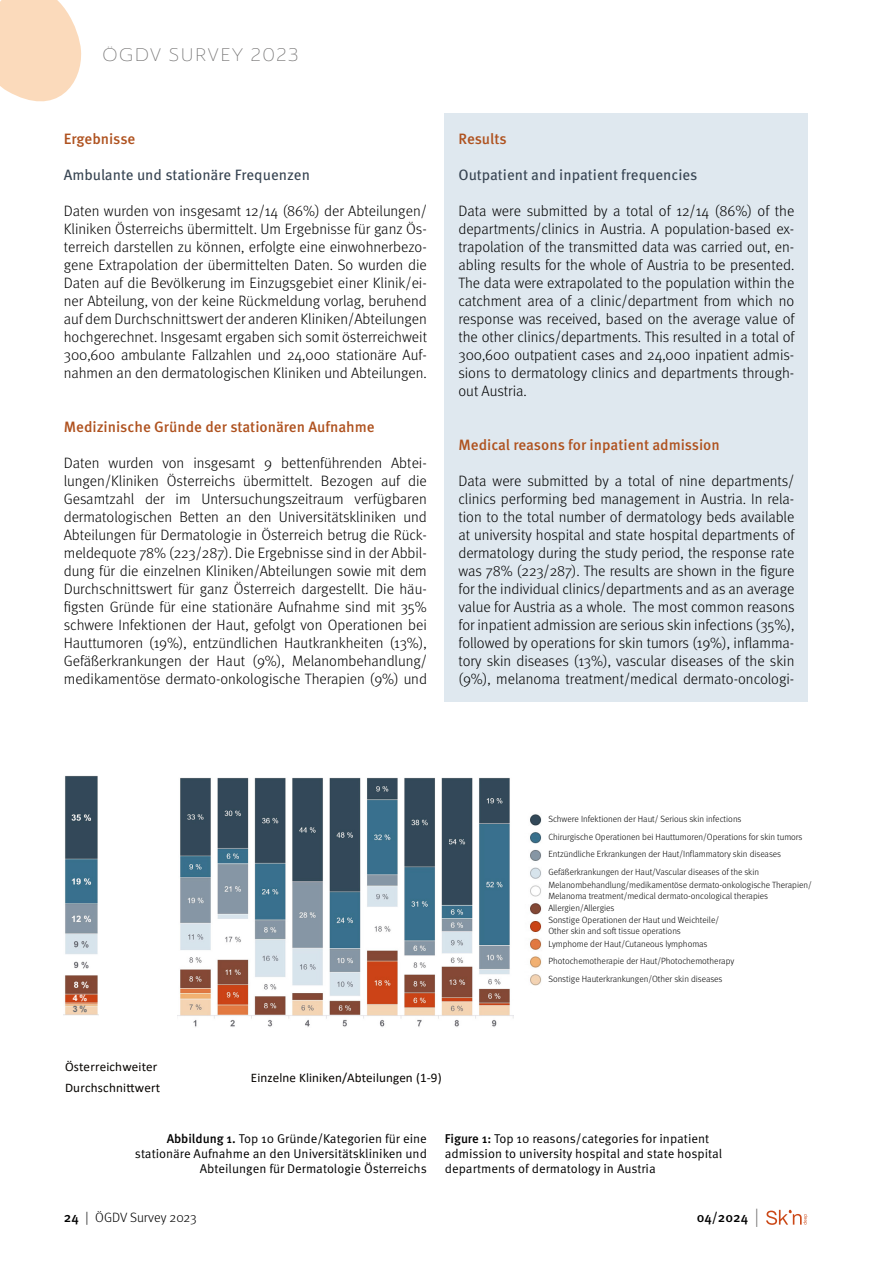
<style>
.page{position:relative;width:893px;height:1263px;background:#fff}
.page>*{position:absolute;margin:0;border:0;box-sizing:border-box;transform-origin:0 0}
.t1{font:300 expanded 18px "Ainslie Sans";letter-spacing:.05em;color:#706f6f}
.t2{font:300 15px/18px "Meta Pro";color:#000;text-align:justify}
.t3{font:500 15px "Meta Pro";color:#af521f}
.t4{font:15px "Meta Pro";color:#384553}
.t5{font:300 13.5px "Meta Pro";color:#000}
.t6{font:500 13.5px "Meta Pro";color:#000}
.t7{font:13.05px/20.7px "Calibri";letter-spacing:.01em;color:#070401}
.t8{font:12.75px/15px "Meta Pro Norm";color:#000;text-align:right}
.t9{font:300 9px/17.5px "Meta Pro";color:#000}
.t10{font:700 8.7px "Arial";color:#fff}
.t11{font:700 8.7px "Arial";color:#646970}
.s1{font-family:"Meta Pro";font-weight:500}
.s2{font-weight:500}
.s3{font-weight:300;font-size:18.9px;color:#706f6f}
</style>
<div class="page">
<svg style="left:0;top:0;width:82px;height:102px;background:#fbdfc4"></svg>
<svg style="left:766px;top:1210px;width:41px;height:15px"></svg>
<div style="left:445px;top:114px;width:363px;height:588px;background:#dfe8ef"></div>
<img style="left:178px;top:777px;width:335px;height:250px">
<img style="left:64px;top:775px;width:35px;height:240px">
<img style="left:530px;top:814px;width:12px;height:172px">
<p class="t1" style="left:102px;top:44px;width:118px">ÖGDV SU RVEY</p>
<p class="t1" style="left:251px;top:44px;width:50px">2023</p>
<p class="t3" style="left:64px;top:127px;width:73px">Ergebnisse</p>
<p class="t4" style="left:64px;top:163px;width:248px">Ambulante und stationäre Frequenzen</p>
<p class="t2" style="left:64px;top:201px;width:365px">Daten wurden von insgesamt 12/14 (86%) der Abteilungen/ Kliniken Österreichs übermittelt. Um Ergebnisse für ganz Ös&shy;terreich darstellen zu können, erfolgte eine einwohnerbezo&shy;gene Extrapolation der übermittelten Daten. So wurden die Daten auf die Bevölkerung im Einzugsgebiet einer Klinik/ei&shy;ner Abteilung, von der keine Rückmeldung vorlag, beruhend auf dem Durchschnittswert der anderen Kliniken/Abteilungen hochgerechnet. Insgesamt ergaben sich somit österreichweit 300,600 ambulante Fallzahlen und 24,000 stationäre Auf&shy;nahmen an den dermatologischen Kliniken und Abteilungen.</p>
<p class="t3" style="left:64px;top:415px;width:313px">Medizinische Gründe der stationären Aufnahme</p>
<p class="t2" style="left:64px;top:453px;width:365px">Daten wurden von insgesamt 9 bettenführenden Abtei&shy;lungen/Kliniken Österreichs übermittelt. Bezogen auf die Gesamtzahl der im Untersuchungszeitraum verfügbaren dermatologischen Betten an den Universitätskliniken und Abteilungen für Dermatologie in Österreich betrug die Rück&shy;meldequote 78% (223/287). Die Ergebnisse sind in der Abbil&shy;dung für die einzelnen Kliniken/Abteilungen sowie mit dem Durchschnittswert für ganz Österreich dargestellt. Die häu&shy;figsten Gründe für eine stationäre Aufnahme sind mit 35% schwere Infektionen der Haut, gefolgt von Operationen bei Hauttumoren (19%), entzündlichen Hautkrankheiten (13%), Gefäßerkrankungen der Haut (9%), Melanombehandlung/ medikamentöse dermato-onkologische Therapien (9%) und</p>
<p class="t3" style="left:458px;top:127px;width:50px">Results</p>
<p class="t4" style="left:458px;top:163px;width:240px">Outpatient and inpatient frequencies</p>
<p class="t2" style="left:458px;top:201px;width:338px">Data were submitted by a total of 12/14 (86%) of the departments/clinics in Austria. A population-based ex&shy;trapolation of the transmitted data was carried out, en&shy;abling results for the whole of Austria to be presented.<br>The data were extrapolated to the population within the catchment area of a clinic/department from which no response was received, based on the average value of the other clinics/departments. This resulted in a total of 300,600 outpatient cases and 24,000 inpatient admis&shy;sions to dermatology clinics and departments through&shy;out Austria.</p>
<p class="t3" style="left:458px;top:433px;width:263px">Medical reasons for inpatient admission</p>
<p class="t2" style="left:458px;top:471px;width:338px">Data were submitted by a total of nine departments/ clinics performing bed management in Austria. In rela&shy;tion to the total number of dermatology beds available at university hospital and state hospital departments of dermatology during the study period, the response rate was 78% (223/287). The results are shown in the figure for the individual clinics/departments and as an average value for Austria as a whole. The most common reasons for inpatient admission are serious skin infections (35%), followed by operations for skin tumors (19%), inflamma&shy;tory skin diseases (13%), vascular diseases of the skin (9%), melanoma treatment/medical dermato-oncologi-</p>
<p class="t10" style="left:73px;top:992px;width:16px">4 %</p>
<p class="t11" style="left:73px;top:1003px;width:16px">3 %</p>
<p class="t7" style="left:65px;top:1056px;width:97px">Österreichweiter<br>Durchschnittwert</p>
<p class="t7" style="left:251px;top:1067px;width:192px">Einzelne Kliniken/Abteilungen (1-9)</p>
<p class="t9" style="left:548px;top:810px;width:256px">Schwere Infektionen der Haut/ Serious skin infections<br>Chirurgische Operationen bei Hauttumoren/Operations for skin tumors Entzündliche Erkrankungen der Haut/Inflammatory skin diseases Gefäßerkrankungen der Haut/Vascular diseases of the skin</p>
<p class="t9" style="left:548px;top:879px;width:265px;line-height:10.8px">Melanombehandlung/medikamentöse dermato-onkologische Therapien/<br>Melanoma treatment/medical dermato-oncological therapies</p>
<p class="t9" style="left:548px;top:901px;width:172px;line-height:12.1px">Allergien/Allergies<br>Sonstige Operationen der Haut und Weichteile/</p>
<p class="t9" style="left:548px;top:924px;width:161px;line-height:12.5px">Other skin and soft tissue operations<br>Lymphome der Haut/Cutaneous lymphomas</p>
<p class="t9" style="left:548px;top:952px;width:187px">Photochemotherapie der Haut/Photochemotherapy<br>Sonstige Hauterkrankungen/Other skin diseases</p>
<p class="t8" style="left:135px;top:1130px;width:294px"><span class="s1">Abbildung 1.</span> Top 10 Gründe/Kategorien für eine stationäre Aufnahme an den Universitätskliniken und<br>Abteilungen für Dermatologie Österreichs</p>
<p class="t8" style="left:445px;top:1130px;width:279px;text-align:left"><span class="s1">Figure 1:</span> Top 10 reasons/categories for inpatient admission to university hospital and state hospital departments of dermatology in Austria</p>
<p class="t5" style="left:64px;top:1208px;width:134px"><span class="s2">24</span> | ÖGDV Survey 2023</p>
<p class="t6" style="left:697px;top:1206px;width:64px">04/2024 <span class="s3">|</span></p>
</div>
